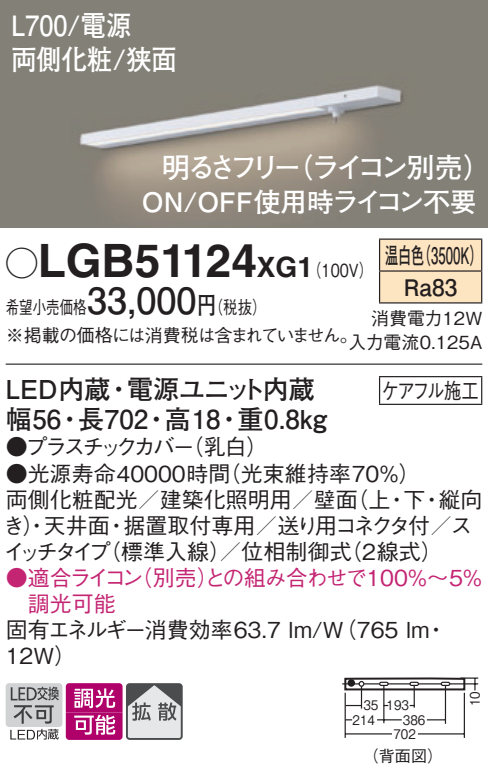
<style>
.page{position:relative;width:488px;height:776px;background:#fff}
.page>*{position:absolute;margin:0;border:0;box-sizing:border-box;transform-origin:0 0}
.t1{font:700 46px "Helvetica LT Std";color:#231f20}
.t2{font:700 36px "Futo Go B101 Pro";color:#231f20}
.t3{font:700 28px "Futo Go B101 Pro";letter-spacing:-.035em;color:#fff}
.t4{font:700 28px/34px "Futo Go B101 Pro";color:#fff;scale:.9 1}
.t5{font:700 28px "Helvetica LT Std";color:#231f20}
.t6{font:700 26.8px "Futo Go B101 Pro";letter-spacing:-.005em;color:#fff}
.t7{font:700 26px "Futo Go B101 Pro";color:#231f20}
.t8{font:700 26px "Futo Go B101 Pro";letter-spacing:-.05em;color:#231f20}
.t9{font:700 22.8px/32px "Futo Go B101 Pro";color:#231f20;scale:.58 1}
.t10{font:500 22px/26px "Gothic BBB Pro";color:#231f20}
.t11{font:500 22px/26px "Gothic BBB Pro";letter-spacing:-.045em;color:#c42573;text-align:center}
.t12{font:500 22px "Gothic BBB Pro";letter-spacing:-.165em;color:#231f20}
.t13{font:500 22px "Gothic BBB Pro";color:#231f20;scale:.79 1}
.t14{font:500 18px/28px "Gothic BBB Pro";letter-spacing:-.04em;color:#231f20;scale:.75 1}
.t15{font:500 18px/24px "Gothic BBB Pro";color:#231f20;text-align:right}
.t16{font:500 18px "Gothic BBB Pro";color:#231f20;scale:.8 1}
.t17{font:500 16px "Gothic BBB Pro";color:#231f20}
.t18{font:500 13.2px "Gothic BBB Pro";color:#231f20;scale:.9 1}
.s1{font-family:"Ford Classification 1";font-weight:400;font-size:32px}
.s2{font-family:"Futo Go B101 Pro";font-weight:700;font-size:24px}
.s3{font-family:"Helvetica LT Std";font-weight:700;font-size:28px}
</style>
<div class="page">
<img style="left:0;top:0;width:488px;height:227px">
<div style="left:380px;top:240px;width:101px;height:62px;background:#fee5c1"></div>
<hr style="left:379px;top:238px;width:103px;height:2px;background:#231f20">
<hr style="left:379px;top:240px;width:1px;height:30px;background:#231f20">
<hr style="left:481px;top:240px;width:1px;height:30px;background:#231f20">
<hr style="left:379px;top:270px;width:103px;height:1px;background:#231f20">
<hr style="left:379px;top:271px;width:1px;height:31px;background:#231f20">
<hr style="left:481px;top:271px;width:1px;height:31px;background:#231f20">
<hr style="left:379px;top:302px;width:103px;height:1px;background:#231f20">
<hr style="left:6px;top:363px;width:476px;height:2px;background:#231f20">
<svg style="left:379px;top:377px;width:1px;height:26px"></svg>
<hr style="left:379px;top:376px;width:103px;height:1px;background:#231f20">
<svg style="left:481px;top:377px;width:1px;height:26px"></svg>
<hr style="left:379px;top:403px;width:103px;height:2px;background:#231f20">
<hr style="left:444px;top:685px;width:2px;height:38px;background:#231f20">
<hr style="left:383px;top:685px;width:1px;height:38px;background:#231f20">
<svg style="left:377px;top:719px;width:24px;height:1px"></svg>
<svg style="left:427px;top:719px;width:18px;height:1px"></svg>
<hr style="left:344px;top:692px;width:2px;height:45px;background:#231f20">
<hr style="left:463px;top:692px;width:2px;height:45px;background:#231f20">
<hr style="left:345px;top:733px;width:47px;height:1px;background:#231f20">
<hr style="left:418px;top:733px;width:46px;height:1px;background:#231f20">
<svg style="left:342px;top:677px;width:136px;height:31px"></svg>
<div style="left:409px;top:681px;width:10px;height:4px;border:1px solid #231f20;border-radius:2px"></div>
<div style="left:440px;top:681px;width:10px;height:4px;border:1px solid #231f20;border-radius:2px"></div>
<div style="left:347px;top:679px;width:8px;height:7px;background:#231f20;border-radius:50%"></div>
<div style="left:6px;top:683px;width:56px;height:43px;background:#d1d2d4;border-radius:3px"></div>
<svg style="left:10px;top:686px;width:49px;height:53px"></svg>
<svg style="left:66px;top:683px;width:114px;height:56px;background:#be77a3"></svg>
<div style="left:126px;top:683px;width:57px;height:56px;border:2px solid #4b4c4d;border-radius:3px"></div>
<p class="t4" style="left:11px;top:5px;width:185px">L700/電源<br>両側化粧/狭面</p>
<p class="t3" style="left:285px;top:145px;width:208px">（ライコン別売(</p>
<p class="t3" style="left:162px;top:145px;width:141px">明るさフリー</p>
<p class="t6" style="left:142px;top:181px;width:336px">ON/OFF使用時ライコン不要</p>
<h1 class="t1" style="left:6px;top:232px;width:253px"><span class="s1">A</span>LGB51124</h1>
<p class="t16" style="left:197px;top:293px;width:88px">（<span class="s2">円</span>税抜(</p>
<p class="t9" style="left:417px;top:236px;width:115px">（3500 (K</p>
<p class="t9" style="left:403px;top:236px;width:94px;text-indent:-19px">温白色<br>Ra83</p>
<p class="t15" style="left:348px;top:304px;width:135px">消費電力12W<br>入力電流0.125A</p>
<p class="t5" style="left:257px;top:250px;width:42px">XG</p>
<p class="t16" style="left:297px;top:255px;width:96px">（<span class="s3">1</span> 100 (V</p>
<h2 class="t2" style="left:87px;top:272px;width:111px">33,000</h2>
<p class="t14" style="left:6px;top:291px;width:471px">希望小売価格<br>※掲載の価格には消費税は含まれていません。</p>
<p class="t7" style="left:6px;top:368px;width:106px">LED内蔵</p>
<p class="t8" style="left:127px;top:368px;width:189px">電源ユニット内蔵</p>
<p class="t7" style="left:106px;top:368px;width:27px">・</p>
<p class="t7" style="left:237px;top:398px;width:91px">重0.8kg</p>
<p class="t7" style="left:6px;top:398px;width:57px">幅56</p>
<p class="t7" style="left:165px;top:398px;width:57px">高18</p>
<p class="t7" style="left:78px;top:398px;width:72px">長702</p>
<p class="t7" style="left:57px;top:398px;width:27px">・</p>
<p class="t7" style="left:144px;top:398px;width:27px">・</p>
<p class="t7" style="left:216px;top:398px;width:27px">・</p>
<p class="t10" style="left:182px;top:431px;width:88px">（乳白(</p>
<p class="t12" style="left:6px;top:429px;width:191px">●プラスチックカバー</p>
<p class="t13" style="left:381px;top:373px;width:125px">ケアフル施工</p>
<p class="t10" style="left:219px;top:457px;width:203px">（光束維持率70％(</p>
<p class="t10" style="left:6px;top:457px;width:226px">●光源寿命40000時間</p>
<p class="t10" style="left:346px;top:483px;width:45px">（上</p>
<p class="t10" style="left:438px;top:483px;width:45px">縦向</p>
<p class="t10" style="left:123px;top:483px;width:350px;text-indent:-118px">両側化粧配光／建築化照明用／壁面<br>据置取付専用／送り用コネクタ付／ス</p>
<p class="t10" style="left:403px;top:483px;width:23px">下</p>
<p class="t10" style="left:386px;top:483px;width:23px">・</p>
<p class="t10" style="left:421px;top:483px;width:23px">・</p>
<p class="t10" style="left:3px;top:509px;width:46px">き）・</p>
<p class="t10" style="left:44px;top:509px;width:67px">天井面</p>
<p class="t10" style="left:105px;top:509px;width:23px">・</p>
<p class="t10" style="left:99px;top:535px;width:254px">（標準入線／）位相制御式</p>
<p class="t10" style="left:340px;top:535px;width:104px">（2線式(</p>
<p class="t10" style="left:4px;top:535px;width:109px">イッチタイプ</p>
<p class="t11" style="left:131px;top:561px;width:354px">（別売との組み合わせで100％~5％</p>
<p class="t11" style="left:197px;top:561px;width:23px">）</p>
<p class="t11" style="left:6px;top:561px;width:139px">●適合ライコン調光可能</p>
<p class="t10" style="left:6px;top:613px;width:425px">固有エネルギー消費効率63.7 lm （W/ 765 lm<br>12W(</p>
<p class="t10" style="left:425px;top:613px;width:23px">・</p>
<p class="t18" style="left:363px;top:694px;width:18px">35</p>
<p class="t18" style="left:352px;top:709px;width:26px">214</p>
<p class="t18" style="left:386px;top:694px;width:26px">193</p>
<p class="t18" style="left:403px;top:709px;width:26px">386</p>
<p class="t18" style="left:393px;top:723px;width:26px">702</p>
<p class="t17" style="left:363px;top:742px;width:81px">（背面図(</p>
<p class="t18" style="left:464px;top:706px;width:18px;rotate:-90deg">10</p>
</div>
